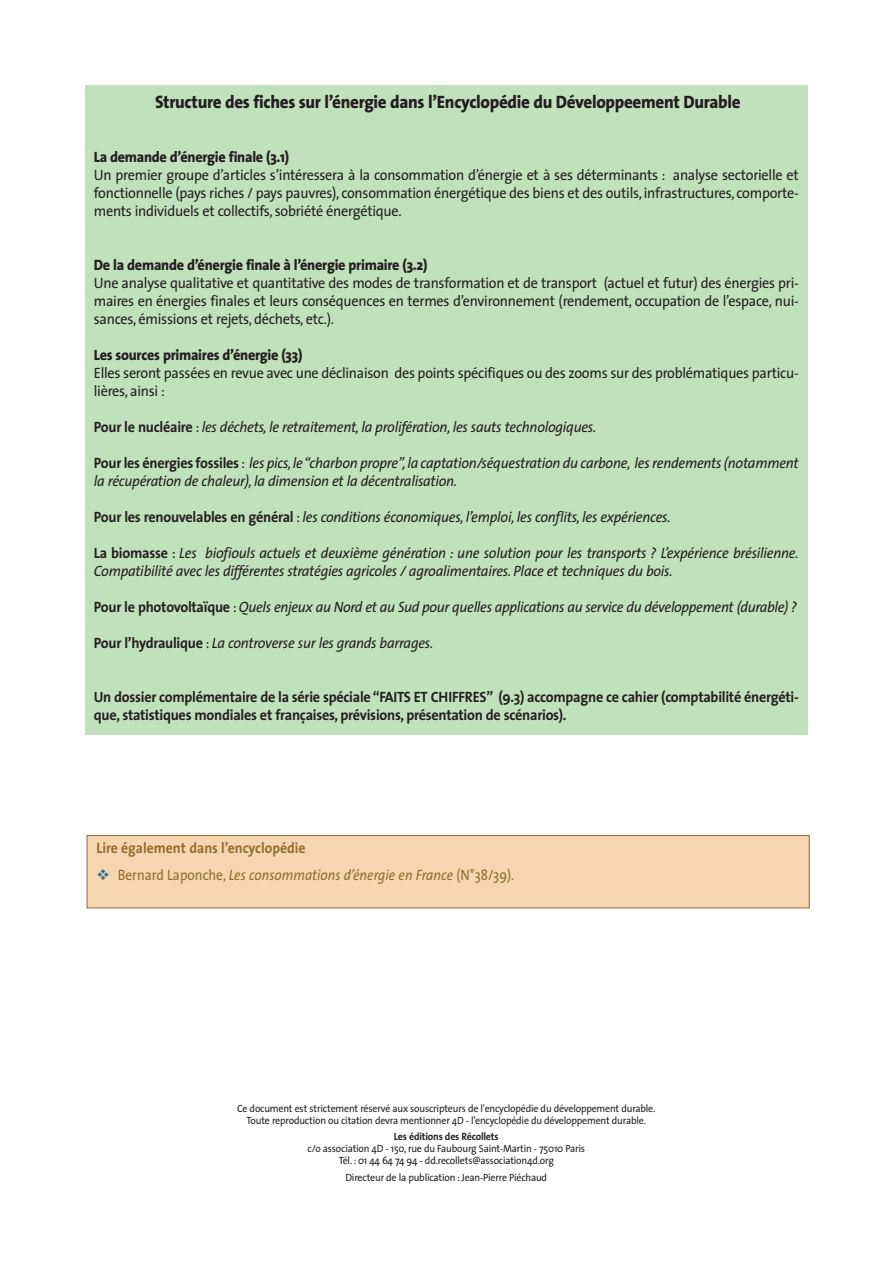
<style>
.page{position:relative;width:893px;height:1263px;background:#fff}
.page>*{position:absolute;margin:0;border:0;box-sizing:border-box;transform-origin:0 0}
.t1{font:800 18px "The Sans";letter-spacing:-.02em;color:#231f20;scale:.95 1}
.t2{font:italic 15px/18px "The Sans";letter-spacing:-.02em;color:#231f20;scale:.95 1}
.t3{font:15px/18px "The Sans";letter-spacing:-.02em;color:#231f20;text-align:justify;scale:.95 1}
.t4{font:700 15px/18px "The Sans";letter-spacing:-.02em;color:#231f20;scale:.95 1}
.t5{font:800 15px "The Sans";letter-spacing:-.02em;color:#231f20;scale:.95 1}
.t6{font:italic 15px/27px "The Sans";color:#956b30;scale:.9 1}
.t7{font:10.5px/12px "The Sans";letter-spacing:-.02em;color:#231f20;text-align:center;scale:.95 1}
.t8{font:700 10.5px "The Sans";letter-spacing:-.02em;color:#231f20;scale:.95 1}
.s1{font-weight:700;font-style:normal}
.s2{font-style:normal}
</style>
<div class="page">
<div style="left:85px;top:86px;width:723px;height:649px;background:#c1e1bc"></div>
<div style="left:87px;top:835px;width:722px;height:73px;background:#f6d6b1"></div>
<div style="left:87px;top:835px;width:723px;height:73px;border:1px solid #956b30"></div>
<p class="t1" style="left:155px;top:94px;width:618px">Structure des fiches sur l’énergie dans l’Encyclopédie du Développeement Durable</p>
<p class="t5" style="left:94px;top:150px;width:207px">La demande d’énergie finale (3.1)</p>
<p class="t3" style="left:94px;top:168px;width:744px">Un premier groupe d’articles s’intéressera à la consommation d’énergie et à ses déterminants : analyse sectorielle et fonctionnelle (pays riches / pays pauvres), consommation énergétique des biens et des outils, infrastructures, comporte&shy;ments individuels et collectifs, sobriété énergétique.</p>
<p class="t5" style="left:94px;top:258px;width:353px">De la demande d’énergie finale à l’énergie primaire (3.2)</p>
<p class="t3" style="left:94px;top:276px;width:744px">Une analyse qualitative et quantitative des modes de transformation et de transport (actuel et futur) des énergies pri&shy;maires en énergies finales et leurs conséquences en termes d’environnement (rendement, occupation de l’espace, nui&shy;sances, émissions et rejets, déchets, etc.).</p>
<p class="t5" style="left:94px;top:348px;width:221px">Les sources primaires d’énergie (33)</p>
<p class="t3" style="left:94px;top:366px;width:743px">Elles seront passées en revue avec une déclinaison des points spécifiques ou des zooms sur des problématiques particu&shy;lières, ainsi :</p>
<p class="t2" style="left:94px;top:420px;width:530px"><span class="s1">Pour le nucléaire</span> <span class="s2">:</span> les déchets, le retraitement, la prolifération, les sauts technologiques.</p>
<p class="t2" style="left:94px;top:456px;width:743px"><span class="s1">Pour les énergies fossiles</span> <span class="s2">:</span> les pics, le “charbon propre”, la captation/séquestration du carbone, les rendements (notamment la récupération de chaleur), la dimension et la décentralisation.</p>
<p class="t2" style="left:94px;top:510px;width:609px"><span class="s1">Pour les renouvelables en général</span> <span class="s2">:</span> les conditions économiques, l’emploi, les conflits, les expériences.</p>
<p class="t2" style="left:94px;top:546px;width:743px"><span class="s1">La biomasse</span> <span class="s2">:</span> Les biofiouls actuels et deuxième génération : une solution pour les transports ? L’expérience brésilienne.<br>Compatibilité avec les différentes stratégies agricoles / agroalimentaires. Place et techniques du bois.</p>
<p class="t2" style="left:94px;top:600px;width:742px"><span class="s1">Pour le photovoltaïque</span> <span class="s2">:</span> Quels enjeux au Nord et au Sud pour quelles applications au service du développement (durable) ?</p>
<p class="t2" style="left:94px;top:636px;width:359px"><span class="s1">Pour l’hydraulique</span> <span class="s2">:</span> La controverse sur les grands barrages.</p>
<p class="t4" style="left:94px;top:689px;width:744px">Un dossier complémentaire de la série spéciale “FAITS ET CHIFFRES” (9.3) accompagne ce cahier (comptabilité énergéti&shy;que, statistiques mondiales et françaises, prévisions, présentation de scénarios).</p>
<p class="t6" style="left:118px;top:836px;width:442px;text-indent:-21px"><span class="s1">Lire également dans l’encyclopédie<br></span><span class="s2">Bernard Laponche,</span> Les consommations d’énergie en France <span class="s2">(N°38/39).</span></p>
<p class="t7" style="left:237px;top:1103px;width:442px">Ce document est strictement réservé aux souscripteurs de l'encyclopédie du développement durable.<br>Toute reproduction ou citation devra mentionner 4D - l’encyclopédie du développement durable.</p>
<p class="t8" style="left:394px;top:1131px;width:112px">Les éditions des Récollets</p>
<p class="t7" style="left:307px;top:1144px;width:294px">c/o association 4D - 150, rue du Faubourg Saint-Martin - 75010 Paris<br>Tél. : 01 44 64 74 94 - dd.recollets@association4d.org</p>
<p class="t7" style="left:345px;top:1172px;width:214px">Directeur de la publication : Jean-Pierre Piéchaud</p>
</div>
